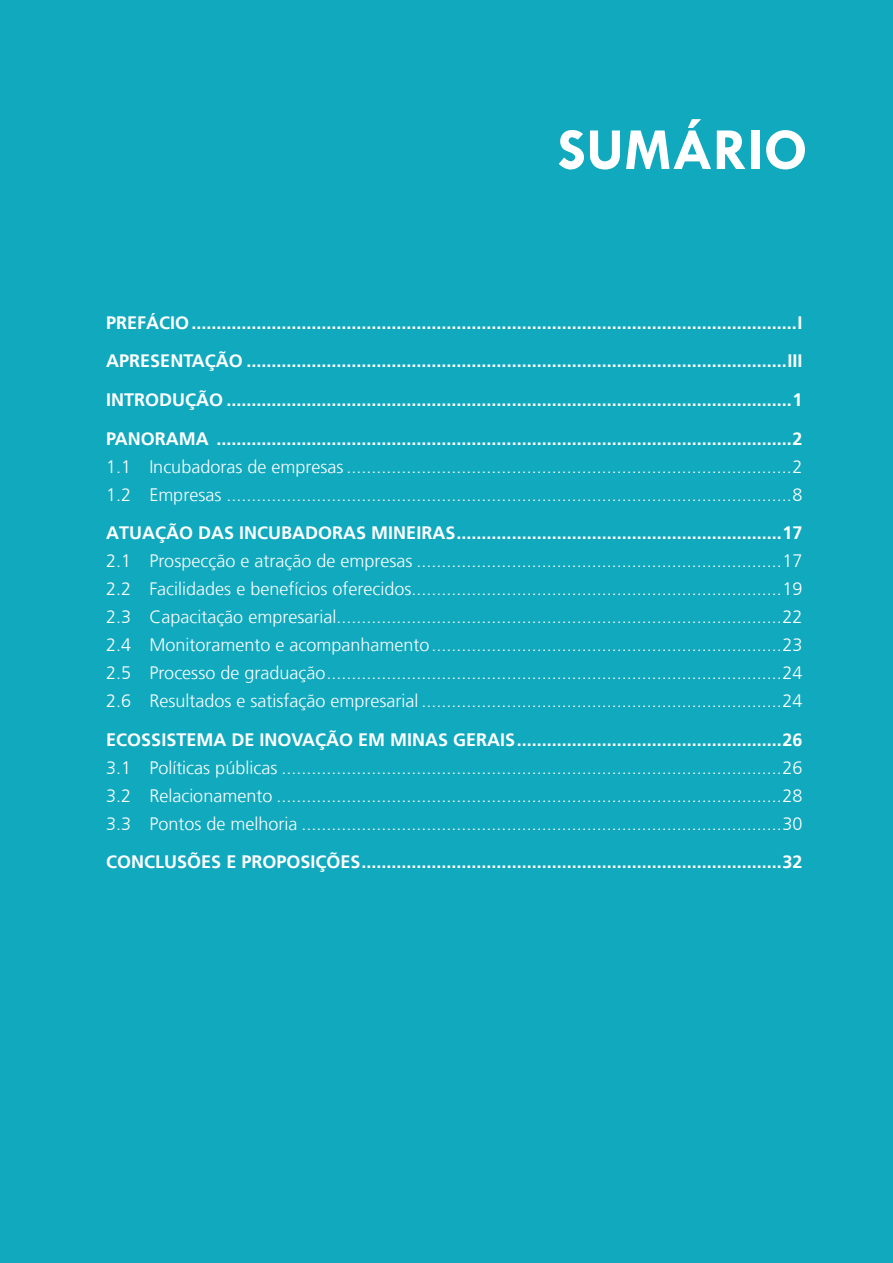
<style>
.page{position:relative;width:893px;height:1263px;background:#10a9be}
.page>*{position:absolute;margin:0;border:0;box-sizing:border-box;transform-origin:0 0}
.sumario_titulo{font:700 60px "Tw Cen";color:#fff}
.sumario1_1{font:300 18px "Frutiger LT";color:#fff}
.sumario1{font:700 18px "Frutiger LT";color:#fff}
</style>
<div class="page">
<p class="sumario_titulo" style="left:557px;top:114px;width:252px">SUMÁRIO</p>
<p class="sumario1" style="left:106px;top:312px;width:698px">PREFÁCIO.........................................................................................................................I</p>
<p class="sumario1" style="left:106px;top:351px;width:698px">APRESENTAÇÃO ............................................................................................................III</p>
<p class="sumario1" style="left:106px;top:389px;width:698px">INTRODUÇÃO .................................................................................................................1</p>
<p class="sumario1" style="left:106px;top:428px;width:698px">PANORAMA ...................................................................................................................2</p>
<p class="sumario1_1" style="left:106px;top:456px;width:698px">1.1 Incubadoras de empresas .........................................................................................2</p>
<p class="sumario1_1" style="left:106px;top:484px;width:698px">1.2 Empresas .................................................................................................................8</p>
<p class="sumario1" style="left:106px;top:522px;width:698px">ATUAÇÃO DAS INCUBADORAS MINEIRAS.................................................................17</p>
<p class="sumario1_1" style="left:106px;top:551px;width:698px">2.1 Prospecção e atração de empresas .........................................................................17</p>
<p class="sumario1_1" style="left:106px;top:579px;width:698px">2.2 Facilidades e benefícios oferecidos..........................................................................19</p>
<p class="sumario1_1" style="left:106px;top:607px;width:698px">2.3 Capacitação empresarial.........................................................................................22</p>
<p class="sumario1_1" style="left:106px;top:635px;width:698px">2.4 Monitoramento e acompanhamento......................................................................23</p>
<p class="sumario1_1" style="left:106px;top:663px;width:698px">2.5 Processo de graduação...........................................................................................24</p>
<p class="sumario1_1" style="left:106px;top:691px;width:698px">2.6 Resultados e satisfação empresarial ........................................................................24</p>
<p class="sumario1" style="left:106px;top:729px;width:698px">ECOSSISTEMA DE INOVAÇÃO EM MINAS GERAIS.....................................................26</p>
<p class="sumario1_1" style="left:106px;top:757px;width:698px">3.1 Políticas públicas ....................................................................................................26</p>
<p class="sumario1_1" style="left:106px;top:785px;width:698px">3.2 Relacionamento .....................................................................................................28</p>
<p class="sumario1_1" style="left:106px;top:813px;width:698px">3.3 Pontos de melhoria ................................................................................................30</p>
<p class="sumario1" style="left:106px;top:851px;width:698px">CONCLUSÕES E PROPOSIÇÕES....................................................................................32</p>
</div>
